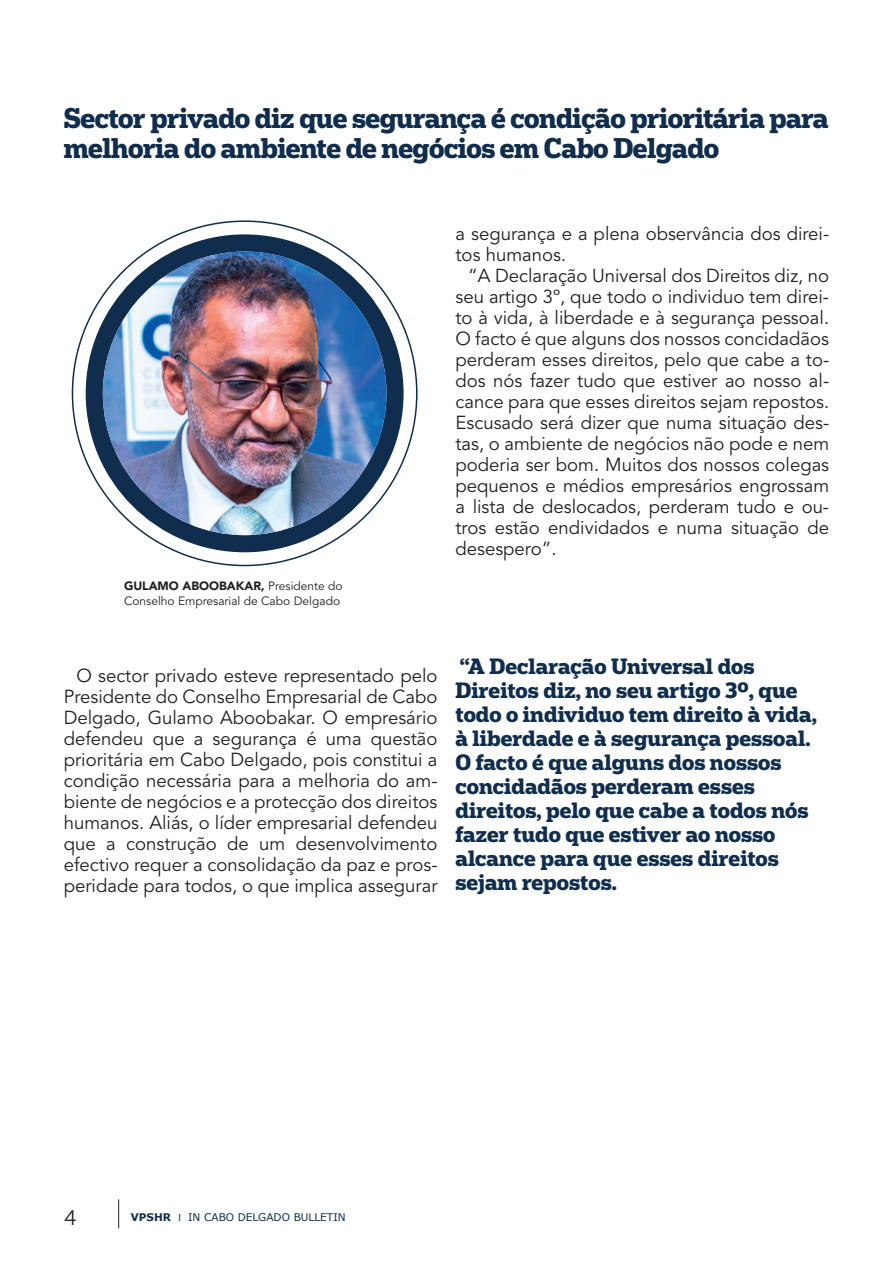
<style>
.page{position:relative;width:893px;height:1263px;background:#fff}
.page>*{position:absolute;margin:0;border:0;box-sizing:border-box;transform-origin:0 0}
.t1{font:700 27px/30px "Popular";letter-spacing:-.02em;color:#102d4e}
.t2{font:700 21px/24px "Popular";color:#102d4e}
.t3{font:21px "Museo 300";color:#231f20}
.t4{font:18.75px/21px "Avenir LT Std";color:#231f20;text-align:justify}
.t5{font:12px/15px "Avenir LT Std";color:#231f20}
.t6{font:10.5px "Verdana";color:#102d4e}
.s1{font-weight:900}
.s2{font-weight:700}
.s3{font-family:"Myriad Pro"}
</style>
<div class="page">
<svg style="left:118px;top:1199px;width:1px;height:29px"></svg>
<div style="left:86px;top:234px;width:318px;height:318px;background:#102d4e;border-radius:50%"></div>
<img style="left:103px;top:251px;width:283px;height:284px;border-radius:142px">
<h1 class="t1" style="left:64px;top:102px;width:766px">Sector privado diz que segurança é condição prioritária para melhoria do ambiente de negócios em Cabo Delgado</h1>
<p class="t5" style="left:124px;top:579px;width:220px"><span class="s1">GULAMO ABOOBAKAR,</span> Presidente do<br>Conselho Empresarial de Cabo Delgado</p>
<p class="t4" style="left:455px;top:224px;width:375px">a segurança e a plena observância dos direi&shy;tos humanos.</p>
<p class="t4" style="left:455px;top:266px;width:375px;text-indent:13px">“A Declaração Universal dos Direitos diz, no seu artigo 3º, que todo o individuo tem direi&shy;to à vida, à liberdade e à segurança pessoal.<br>O facto é que alguns dos nossos concidadãos perderam esses direitos, pelo que cabe a to&shy;dos nós fazer tudo que estiver ao nosso al&shy;cance para que esses direitos sejam repostos.<br>Escusado será dizer que numa situação des&shy;tas, o ambiente de negócios não pode e nem poderia ser bom. Muitos dos nossos colegas pequenos e médios empresários engrossam a lista de deslocados, perderam tudo e ou&shy;tros estão endividados e numa situação de desespero”.</p>
<p class="t4" style="left:64px;top:665px;width:375px;text-indent:13px">O sector privado esteve representado pelo Presidente do Conselho Empresarial de Cabo Delgado, Gulamo Aboobakar. O empresário defendeu que a segurança é uma questão prioritária em Cabo Delgado, pois constitui a condição necessária para a melhoria do am&shy;biente de negócios e a protecção dos direitos humanos. Aliás, o líder empresarial defendeu que a construção de um desenvolvimento efectivo requer a consolidação da paz e pros&shy;peridade para todos, o que implica assegurar</p>
<p class="t2" style="left:455px;top:653px;width:363px">“A Declaração Universal dos<br>Direitos diz, no seu artigo 3º, que todo o individuo tem direito à vida, à liberdade e à segurança pessoal.<br>O facto é que alguns dos nossos concidadãos perderam esses direitos, pelo que cabe a todos nós fazer tudo que estiver ao nosso alcance para que esses direitos sejam repostos.</p>
<p class="t3" style="left:64px;top:1206px;width:13px">4</p>
<p class="t6" style="left:131px;top:1210px;width:216px"><span class="s2">VPSHR</span> <span class="s3">I</span> IN CABO DELGADO BULLETIN</p>
</div>
